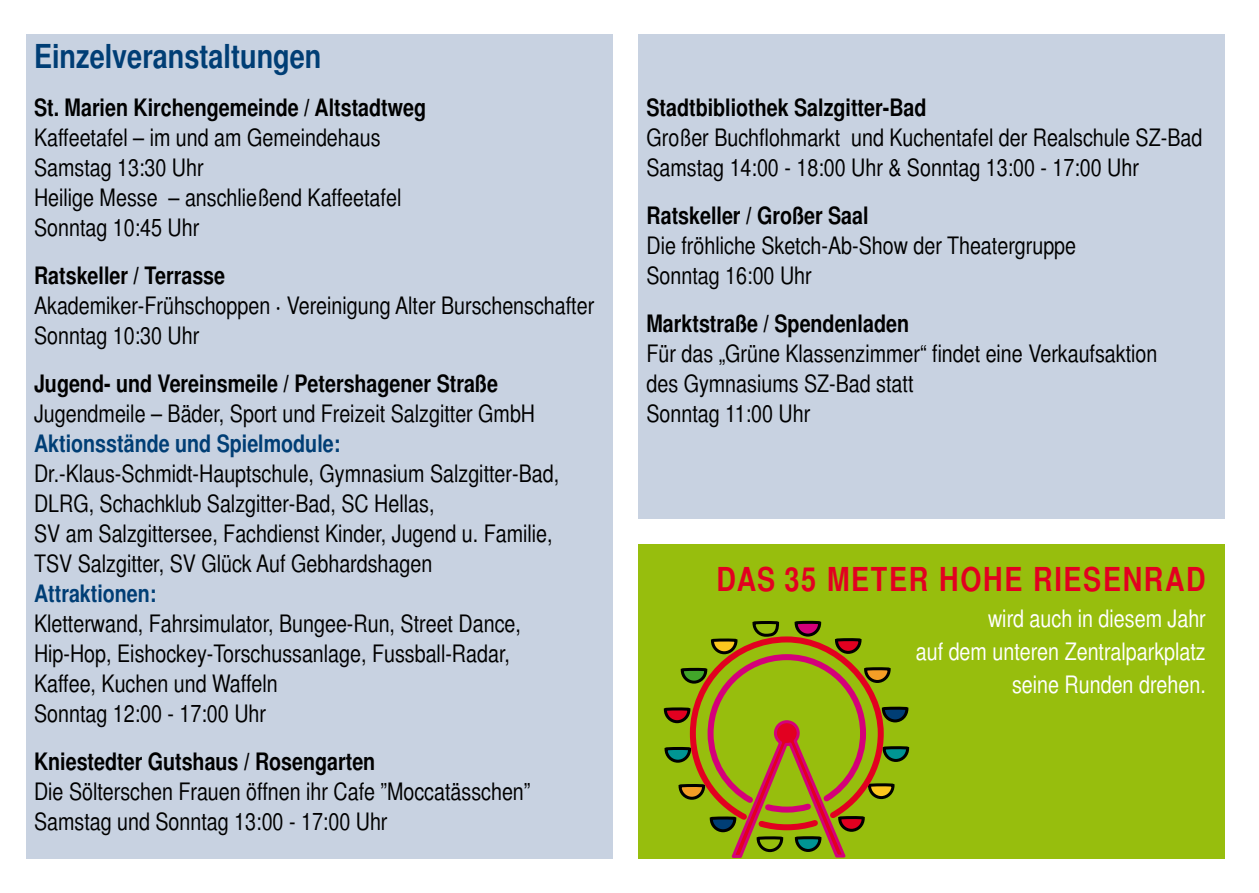
<style>
.page{position:relative;width:1259px;height:893px;background:#fff}
.page>*{position:absolute;margin:0;border:0;box-sizing:border-box;transform-origin:0 0}
.t1{font:700 33px "Sans Cond";color:#e20020}
.t2{font:700 33px "Sans Cond";color:#003e75}
.t3{font:24px/30px "Sans Cond";color:#000}
.t4{font:700 24px "Sans Cond";color:#000}
.t5{font:24px/33px "Sans Cond";color:#fff;text-align:right}
.t6{font:700 24px "Sans Cond";color:#003e75}
.s1{font-weight:700}
</style>
<div class="page">
<div style="left:638px;top:34px;width:587px;height:485px;background:#c8d2e1"></div>
<div style="left:26px;top:34px;width:586px;height:825px;background:#c8d2e1"></div>
<div style="left:638px;top:544px;width:587px;height:315px;background:#97be0d"></div>
<svg style="left:663px;top:620px;width:247px;height:180px"></svg>
<svg style="left:692px;top:633px;width:195px;height:225px"></svg>
<h1 class="t2" style="left:34px;top:36px;width:289px">Einzelveranstaltungen</h1>
<p class="t4" style="left:34px;top:93px;width:393px">St. Marien Kirchengemeinde / Altstadtweg</p>
<p class="t3" style="left:34px;top:123px;width:369px">Kaffeetafel – im und am Gemeindehaus<br>Samstag 13:30 Uhr<br>Heilige Messe – anschließend Kaffeetafel<br>Sonntag 10:45 Uhr</p>
<p class="t3" style="left:34px;top:261px;width:562px"><span class="s1">Ratskeller / Terrasse<br></span>Akademiker-Frühschoppen <span class="s1">∙</span> Vereinigung Alter Burschenschafter<br>Sonntag 10:30 Uhr</p>
<p class="t4" style="left:34px;top:369px;width:465px">Jugend- und Vereinsmeile / Petershagener Straße</p>
<p class="t3" style="left:34px;top:399px;width:503px">Jugendmeile – Bäder, Sport und Freizeit Salzgitter GmbH</p>
<p class="t6" style="left:34px;top:429px;width:308px">Aktionsstände und Spielmodule:</p>
<p class="t3" style="left:34px;top:459px;width:526px">Dr.-Klaus-Schmidt-Hauptschule, Gymnasium Salzgitter-Bad, DLRG, Schachklub Salzgitter-Bad, SC Hellas,<br>SV am Salzgittersee, Fachdienst Kinder, Jugend u. Familie, TSV Salzgitter, SV Glück Auf Gebhardshagen</p>
<p class="t6" style="left:34px;top:579px;width:124px">Attraktionen:</p>
<p class="t3" style="left:34px;top:609px;width:488px">Kletterwand, Fahrsimulator, Bungee-Run, Street Dance, Hip-Hop, Eishockey-Torschussanlage, Fussball-Radar, Kaffee, Kuchen und Waffeln<br>Sonntag 12:00 - 17:00 Uhr</p>
<p class="t4" style="left:34px;top:747px;width:343px">Kniestedter Gutshaus / Rosengarten</p>
<p class="t3" style="left:34px;top:777px;width:498px">Die Sölterschen Frauen öffnen ihr Cafe ”Moccatässchen”<br>Samstag und Sonntag 13:00 - 17:00 Uhr</p>
<p class="t4" style="left:646px;top:93px;width:281px">Stadtbibliothek Salzgitter-Bad</p>
<p class="t3" style="left:646px;top:123px;width:557px">Großer Buchflohmarkt und Kuchentafel der Realschule SZ-Bad<br>Samstag 14:00 - 18:00 Uhr &amp; Sonntag 13:00 - 17:00 Uhr</p>
<p class="t4" style="left:646px;top:201px;width:224px">Ratskeller / Großer Saal</p>
<p class="t3" style="left:646px;top:231px;width:431px">Die fröhliche Sketch-Ab-Show der Theatergruppe<br>Sonntag 16:00 Uhr</p>
<p class="t4" style="left:646px;top:309px;width:264px">Marktstraße / Spendenladen</p>
<p class="t3" style="left:646px;top:339px;width:512px">Für das „Grüne Klassenzimmer“ findet eine Verkaufsaktion des Gymnasiums SZ-Bad statt<br>Sonntag 11:00 Uhr</p>
<h1 class="t1" style="left:716px;top:559px;width:20px">das</h1>
<h1 class="t1" style="left:784px;top:559px;width:87px">35 Meter</h1>
<h1 class="t1" style="left:939px;top:559px;width:22px">hohe</h1>
<h1 class="t1" style="left:1033px;top:559px;width:41px">Riesenrad</h1>
<p class="t5" style="left:916px;top:601px;width:291px">wird auch in diesem Jahr<br>auf dem unteren Zentralparkplatz seine Runden drehen.</p>
</div>
